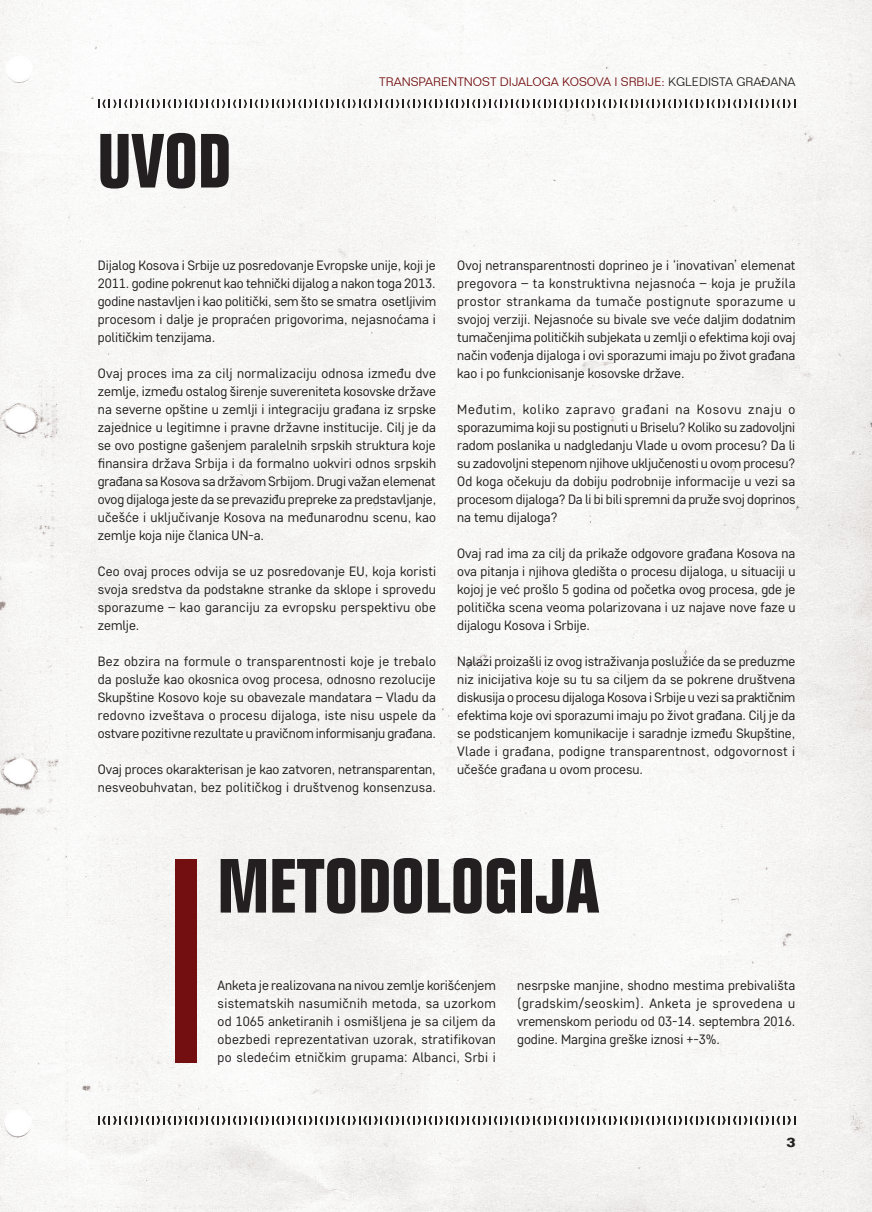
<style>
.page{position:relative;width:872px;height:1212px;background:#f6f6f5}
.page>*{position:absolute;margin:0;border:0;box-sizing:border-box;transform-origin:0 0}
.t1{font:700 condensed 75px "Folio Std";color:#231f20}
.List_Paragraph{font:13.5px/18px "Core Sans D35";letter-spacing:-.005em;color:#231f20;text-align:justify}
.t2{font:700 13.5px "Folio Std";color:#231f20}
.t3{font:300 12px "Folio BT";color:#730f10}
.s1{color:#231f20}
</style>
<div class="page">
<svg style="left:98px;top:100px;width:697px;height:8px"></svg>
<svg style="left:98px;top:1116px;width:697px;height:8px"></svg>
<div style="left:175px;top:859px;width:21px;height:203px;background:#730f10"></div>
<p class="t1" style="left:98px;top:120px;width:135px">UVOD</p>
<p class="t3" style="left:379px;top:74px;width:417px">TRANSPARENTNOST DIJALOGA KOSOVA I SRBIJE: <span class="s1">KGLEDISTA GRADANA</span></p>
<p class="List_Paragraph" style="left:98px;top:256px;width:340px">Dijalog Kosova i Srbije uz posredovanje Evropske unije, koji je 2011. godine pokrenut kao tehnički dijalog a nakon toga 2013. godine nastavljen i kao politički, sem što se smatra osetljivim procesom i dalje je propraćen prigovorima, nejasnoćama i političkim tenzijama.</p>
<p class="List_Paragraph" style="left:98px;top:364px;width:340px">Ovaj proces ima za cilj normalizaciju odnosa između dve zemlje, između ostalog širenje suvereniteta kosovske države na severne opštine u zemlji i integraciju građana iz srpske zajednice u legitimne i pravne državne institucije. Cilj je da se ovo postigne gašenjem paralelnih srpskih struktura koje finansira država Srbija i da formalno uokviri odnos srpskih građana sa Kosova sa državom Srbijom. Drugi važan elemenat ovog dijaloga jeste da se prevaziđu prepreke za predstavljanje, učešće i uključivanje Kosova na međunarodnu scenu, kao zemlje koja nije članica UN-a.</p>
<p class="List_Paragraph" style="left:98px;top:562px;width:340px">Ceo ovaj proces odvija se uz posredovanje EU, koja koristi svoja sredstva da podstakne stranke da sklope i sprovedu sporazume – kao garanciju za evropsku perspektivu obe zemlje.</p>
<p class="List_Paragraph" style="left:98px;top:652px;width:340px">Bez obzira na formule o transparentnosti koje je trebalo da posluže kao okosnica ovog procesa, odnosno rezolucije Skupštine Kosovo koje su obavezale mandatara – Vladu da redovno izveštava o procesu dijaloga, iste nisu uspele da ostvare pozitivne rezultate u pravičnom informisanju građana.</p>
<p class="List_Paragraph" style="left:98px;top:760px;width:339px">Ovaj proces okarakterisan je kao zatvoren, netransparentan, nesveobuhvatan, bez političkog i društvenog konsenzusa.</p>
<p class="List_Paragraph" style="left:457px;top:256px;width:340px">Ovoj netransparentnosti doprineo je i ‘inovativan’ elemenat pregovora – ta konstruktivna nejasnoća – koja je pružila prostor strankama da tumače postignute sporazume u svojoj verziji. Nejasnoće su bivale sve veće daljim dodatnim tumačenjima političkih subjekata u zemlji o efektima koji ovaj način vođenja dijaloga i ovi sporazumi imaju po život građana kao i po funkcionisanje kosovske države.</p>
<p class="List_Paragraph" style="left:457px;top:400px;width:340px">Međutim, koliko zapravo građani na Kosovu znaju o sporazumima koji su postignuti u Briselu? Koliko su zadovoljni radom poslanika u nadgledanju Vlade u ovom procesu? Da li su zadovoljni stepenom njihove uključenosti u ovom procesu?<br>Od koga očekuju da dobiju podrobnije informacije u vezi sa procesom dijaloga? Da li bi bili spremni da pruže svoj doprinos na temu dijaloga?</p>
<p class="List_Paragraph" style="left:457px;top:544px;width:340px">Ovaj rad ima za cilj da prikaže odgovore građana Kosova na ova pitanja i njihova gledišta o procesu dijaloga, u situaciji u kojoj je već prošlo 5 godina od početka ovog procesa, gde je politička scena veoma polarizovana i uz najave nove faze u dijalogu Kosova i Srbije.</p>
<p class="List_Paragraph" style="left:457px;top:652px;width:340px">Nalazi proizašli iz ovog istraživanja poslužiće da se preduzme niz inicijativa koje su tu sa ciljem da se pokrene društvena diskusija o procesu dijaloga Kosova i Srbije u vezi sa praktičnim efektima koje ovi sporazumi imaju po život građana. Cilj je da se podsticanjem komunikacije i saradnje između Skupštine, Vlade i građana, podigne transparentnost, odgovornost i učešće građana u ovom procesu.</p>
<p class="t1" style="left:218px;top:844px;width:383px">METODOLOGIJA</p>
<p class="List_Paragraph" style="left:218px;top:976px;width:280px">Anketa je realizovana na nivou zemlje korišćenjem sistematskih nasumičnih metoda, sa uzorkom od 1065 anketiranih i osmišljena je sa ciljem da obezbedi reprezentativan uzorak, stratifikovan po sledećim etničkim grupama: Albanci, Srbi i</p>
<p class="List_Paragraph" style="left:517px;top:976px;width:280px">nesrpske manjine, shodno mestima prebivališta (gradskim/seoskim). Anketa je sprovedena u vremenskom periodu od 03-14. septembra 2016. godine. Margina greške iznosi +-3%.</p>
<p class="t2" style="left:786px;top:1134px;width:11px">3</p>
</div>
